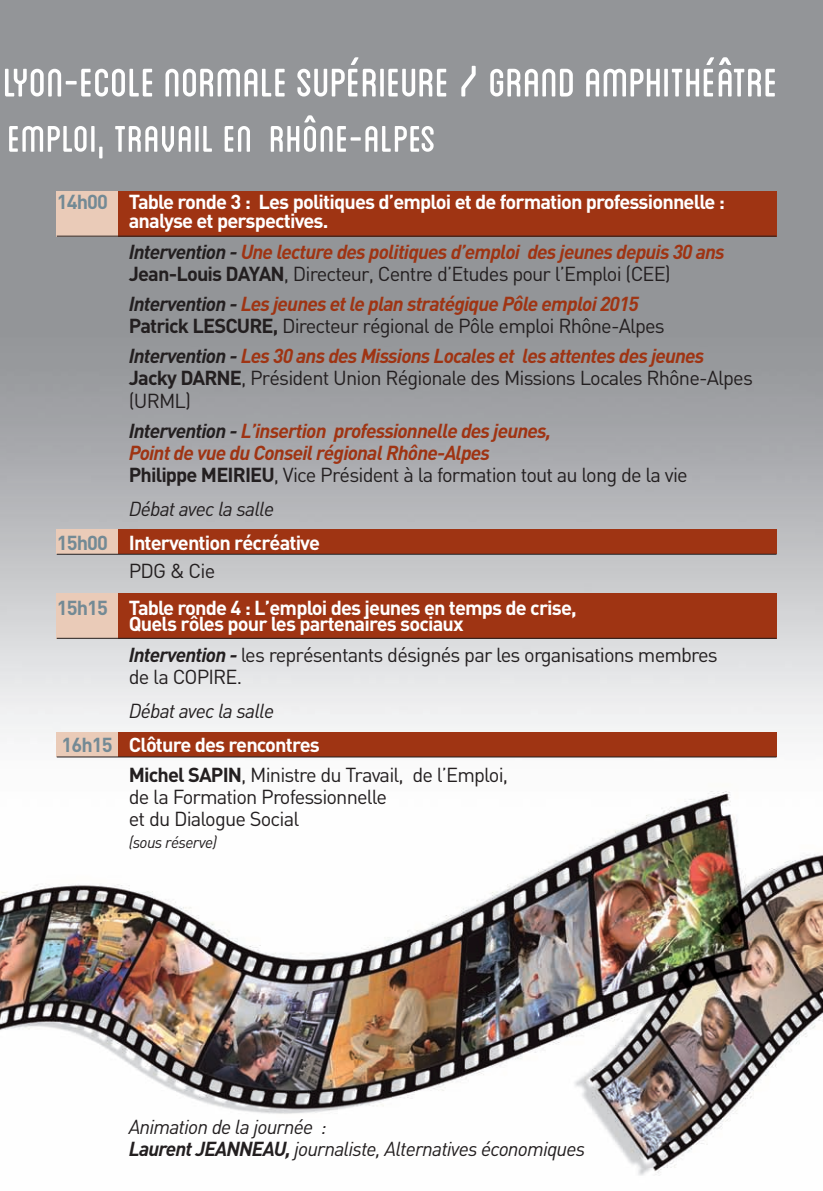
<style>
.page{position:relative;width:823px;height:1191px;background:#fff}
.page>*{position:absolute;margin:0;border:0;box-sizing:border-box;transform-origin:0 0}
.t1{font:56px "Blanch Caps";color:#fff}
.t2{font:52px "Blanch Caps";letter-spacing:.005em;color:#fff}
.t3{font:italic 700 20px/22px "DIN";letter-spacing:-.04em;color:#9f3413}
.t4{font:20px/22px "DIN";letter-spacing:-.045em;color:#231f20}
.t5{font:700 20px/34px "DIN";letter-spacing:-.045em;color:#fff}
.t6{font:italic 20px/22px "DIN";letter-spacing:-.04em;color:#231f20}
.t7{font:italic 16px "DIN";letter-spacing:-.04em;color:#231f20}
.s1{font-size:62px}
.s2{color:#738a95}
.s3{color:#231f20}
.s4{font-style:normal;color:#231f20}
.s5{font-weight:400;font-style:normal;color:#231f20}
.s6{font-weight:700;font-style:italic}
.s7{font-weight:700;font-style:italic;color:#9f3413}
.s8{font-weight:700}
.s9{font-weight:400;font-style:italic;color:#231f20}
.s10{font-weight:400;color:#231f20}
.s11{font-weight:700;color:#fff}
</style>
<div class="page">
<img style="left:0;top:0;width:822px;height:1176px">
<div style="left:115px;top:732px;width:661px;height:24px;background:#9f3413"></div>
<div style="left:57px;top:732px;width:61px;height:24px;background:#eacbb8"></div>
<div style="left:115px;top:529px;width:661px;height:25px;background:#9f3413"></div>
<div style="left:57px;top:529px;width:61px;height:25px;background:#eacbb8"></div>
<div style="left:115px;top:191px;width:661px;height:46px;background:#9f3413"></div>
<div style="left:57px;top:191px;width:61px;height:46px;background:#eacbb8"></div>
<div style="left:115px;top:593px;width:661px;height:45px;background:#9f3413"></div>
<div style="left:57px;top:593px;width:61px;height:45px;background:#eacbb8"></div>
<hr style="left:57px;top:236px;width:719px;height:1px;background:#231f20">
<hr style="left:57px;top:554px;width:719px;height:1px;background:#231f20">
<hr style="left:57px;top:638px;width:719px;height:1px;background:#231f20">
<hr style="left:57px;top:756px;width:719px;height:1px;background:#231f20">
<h1 class="t1" style="left:3px;top:44px;width:775px">lyon-ecole normale supérieure <span class="s1">/</span> grand amphithéâtre</h1>
<h2 class="t2" style="left:0;top:103px;width:437px">Remploi, travail en Rrhône-alpes</h2>
<p class="t5" style="left:129px;top:193px;width:597px;line-height:19px;text-indent:-72px"><span class="s2">14h00</span> Table ronde 3 : Les politiques d’emploi et de formation professionnelle : analyse et perspectives.</p>
<p class="t3" style="left:129px;top:241px;width:597px"><span class="s3">Intervention -</span> Une lecture des politiques d’emploi des jeunes depuis 30 ans<br><span class="s4">Jean-Louis DAYAN</span><span class="s5">, Directeur, Centre d’Etudes pour l’Emploi (CEE)</span></p>
<p class="t3" style="left:129px;top:293px;width:537px"><span class="s3">Intervention -</span> Les jeunes et le plan stratégique Pôle emploi 2015<br><span class="s4">Patrick LESCURE,</span> <span class="s5">Directeur régional de Pôle emploi Rhône-Alpes</span></p>
<p class="t4" style="left:129px;top:345px;width:625px"><span class="s6">Intervention -</span> <span class="s7">Les 30 ans des Missions Locales et les attentes des jeunes<br></span><span class="s8">Jacky DARNE</span>, Président Union Régionale des Missions Locales Rhône-Alpes (URML)</p>
<p class="t3" style="left:129px;top:419px;width:560px"><span class="s3">Intervention -</span> L’insertion professionnelle des jeunes,<br>Point de vue du Conseil régional Rhône-Alpes<br><span class="s4">Philippe MEIRIEU</span><span class="s5">, Vice Président à la formation tout au long de la vie</span></p>
<p class="t5" style="left:57px;top:491px;width:265px;text-indent:72px"><span class="s9">Débat avec la salle<br></span><span class="s2">15h00</span> Intervention récréative</p>
<p class="t5" style="left:57px;top:552px;width:521px;line-height:37px;text-indent:72px"><span class="s10">PDG &amp; Cie<br></span><span class="s2">15h15</span> Table ronde 4 : L’emploi des jeunes en temps de crise,</p>
<p class="t4" style="left:129px;top:608px;width:590px;line-height:31px"><span class="s11">Quels rôles pour les partenaires sociaux<br></span><span class="s6">Intervention -</span> les représentants désignés par les organisations membres</p>
<p class="t4" style="left:129px;top:665px;width:115px">de la COPIRE.</p>
<p class="t5" style="left:61px;top:693px;width:260px;text-indent:67px"><span class="s9">Débat avec la salle<br></span><span class="s2">16h15</span> Clôture des rencontres</p>
<p class="t4" style="left:129px;top:763px;width:380px"><span class="s8">Michel SAPIN</span>, Ministre du Travail, de l’Emploi, de la Formation Professionnelle<br>et du Dialogue Social</p>
<p class="t7" style="left:129px;top:832px;width:90px">(sous réserve)</p>
<p class="t6" style="left:129px;top:1115px;width:457px">Animation de la journée :<br><span class="s8">Laurent JEANNEAU,</span> journaliste, Alternatives économiques</p>
</div>
